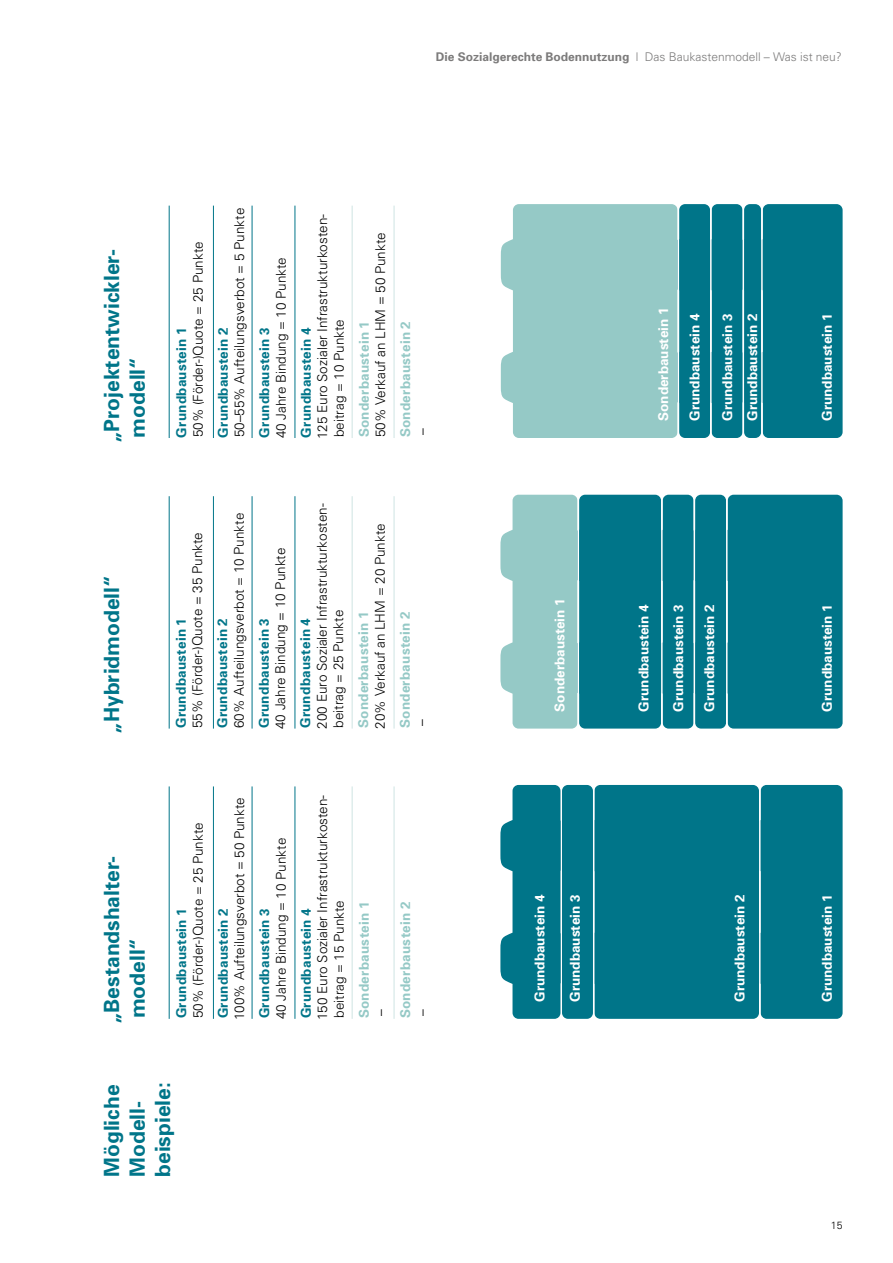
<style>
.page{position:relative;width:893px;height:1263px;background:#fff}
.page>*{position:absolute;margin:0;border:0;box-sizing:border-box;transform-origin:0 0}
.t1{font:700 21px/25.5px "Univers";color:#007589}
.t2{font:300 13.5px/16.5px "Univers";color:#000}
.t3{font:700 13.5px "Univers";color:#fff}
.t4{font:700 13.5px "Univers";letter-spacing:.015em;color:#007589}
.t5{font:700 13.5px "Univers";letter-spacing:.015em;color:#95c9c6}
.t6{font:300 12px "Univers";color:#7c7b7b}
.t7{font:300 10.5px "Univers";color:#000}
.s1{font-weight:700}
</style>
<div class="page">
<hr style="left:169px;top:786px;width:1px;height:233px;background:#007589">
<hr style="left:169px;top:496px;width:1px;height:233px;background:#007589">
<hr style="left:169px;top:206px;width:1px;height:232px;background:#007589">
<hr style="left:213px;top:786px;width:1px;height:233px;background:#007589">
<hr style="left:213px;top:496px;width:1px;height:233px;background:#007589">
<hr style="left:213px;top:206px;width:1px;height:232px;background:#007589">
<hr style="left:252px;top:786px;width:1px;height:233px;background:#007589">
<hr style="left:252px;top:496px;width:1px;height:233px;background:#007589">
<hr style="left:252px;top:206px;width:1px;height:232px;background:#007589">
<hr style="left:295px;top:786px;width:1px;height:233px;background:#007589">
<hr style="left:295px;top:496px;width:1px;height:233px;background:#007589">
<hr style="left:295px;top:206px;width:1px;height:232px;background:#007589">
<hr style="left:352px;top:786px;width:1px;height:233px;background:#cee4e3">
<hr style="left:352px;top:496px;width:1px;height:233px;background:#cee4e3">
<hr style="left:352px;top:206px;width:1px;height:232px;background:#cee4e3">
<hr style="left:394px;top:786px;width:1px;height:233px;background:#cee4e3">
<hr style="left:394px;top:496px;width:1px;height:233px;background:#cee4e3">
<hr style="left:394px;top:206px;width:1px;height:232px;background:#cee4e3">
<svg style="left:500px;top:495px;width:343px;height:234px;background:#268a99"></svg>
<hr style="left:726px;top:495px;width:1px;height:234px;background:#fff">
<hr style="left:694px;top:494px;width:1px;height:234px;background:#fff">
<hr style="left:661px;top:494px;width:2px;height:234px;background:#fff">
<hr style="left:577px;top:494px;width:2px;height:234px;background:#fff">
<svg style="left:501px;top:204px;width:342px;height:234px;background:#52a3aa"></svg>
<hr style="left:761px;top:204px;width:2px;height:234px;background:#fff">
<hr style="left:742px;top:204px;width:2px;height:234px;background:#fff">
<hr style="left:710px;top:204px;width:2px;height:234px;background:#fff">
<hr style="left:678px;top:204px;width:1px;height:234px;background:#fff">
<div style="left:500px;top:785px;width:343px;height:234px;background:#007589"></div>
<p class="t6" style="left:436px;top:49px;width:408px"><span class="s1">Die Sozialgerechte Bodennutzung</span> | Das Baukastenmodell – Was ist neu?</p>
<h1 class="t1" style="left:98px;top:443px;width:196px;rotate:-90deg">„Projektentwickler&shy;modell“</h1>
<h1 class="t1" style="left:98px;top:734px;width:160px;rotate:-90deg">„Hybridmodell“</h1>
<p class="t2" style="left:189px;top:437px;width:197px;rotate:-90deg">50% (Förder-)Quote = 25 Punkte</p>
<p class="t4" style="left:173px;top:437px;width:112px;rotate:-90deg">Grundbaustein 1</p>
<p class="t2" style="left:231px;top:437px;width:231px;rotate:-90deg">50–55% Aufteilungsverbot = 5 Punkte</p>
<p class="t4" style="left:214px;top:437px;width:112px;rotate:-90deg">Grundbaustein 2</p>
<p class="t2" style="left:272px;top:438px;width:183px;rotate:-90deg">40 Jahre Bindung = 10 Punkte</p>
<p class="t4" style="left:256px;top:437px;width:112px;rotate:-90deg">Grundbaustein 3</p>
<p class="t2" style="left:314px;top:439px;width:227px;rotate:-90deg">125 Euro Sozialer Infrastrukturkosten&shy;beitrag = 10 Punkte</p>
<p class="t4" style="left:297px;top:437px;width:112px;rotate:-90deg">Grundbaustein 4</p>
<p class="t2" style="left:372px;top:437px;width:207px;rotate:-90deg">50% Verkauf an LHM = 50 Punkte</p>
<p class="t5" style="left:355px;top:437px;width:118px;rotate:-90deg">Sonderbaustein 1</p>
<p class="t5" style="left:397px;top:437px;width:118px;rotate:-90deg">Sonderbaustein 2</p>
<p class="t2" style="left:413px;top:435px;width:8px;rotate:-90deg">–</p>
<p class="t2" style="left:189px;top:728px;width:197px;rotate:-90deg">55% (Förder-)Quote = 35 Punkte</p>
<p class="t4" style="left:172px;top:728px;width:112px;rotate:-90deg">Grundbaustein 1</p>
<p class="t2" style="left:230px;top:728px;width:217px;rotate:-90deg">60% Aufteilungsverbot = 10 Punkte</p>
<p class="t4" style="left:214px;top:728px;width:112px;rotate:-90deg">Grundbaustein 2</p>
<p class="t2" style="left:272px;top:729px;width:183px;rotate:-90deg">40 Jahre Bindung = 10 Punkte</p>
<p class="t4" style="left:255px;top:728px;width:112px;rotate:-90deg">Grundbaustein 3</p>
<p class="t2" style="left:313px;top:728px;width:227px;rotate:-90deg">200 Euro Sozialer Infrastrukturkosten&shy;beitrag = 25 Punkte</p>
<p class="t4" style="left:297px;top:728px;width:112px;rotate:-90deg">Grundbaustein 4</p>
<p class="t2" style="left:371px;top:728px;width:207px;rotate:-90deg">20% Verkauf an LHM = 20 Punkte</p>
<p class="t5" style="left:355px;top:728px;width:118px;rotate:-90deg">Sonderbaustein 1</p>
<p class="t5" style="left:396px;top:728px;width:118px;rotate:-90deg">Sonderbaustein 2</p>
<p class="t2" style="left:413px;top:725px;width:8px;rotate:-90deg">–</p>
<h1 class="t1" style="left:98px;top:1024px;width:170px;rotate:-90deg">„Bestandshalter&shy;modell“</h1>
<p class="t2" style="left:189px;top:1018px;width:197px;rotate:-90deg">50% (Förder-)Quote = 25 Punkte</p>
<p class="t4" style="left:173px;top:1018px;width:112px;rotate:-90deg">Grundbaustein 1</p>
<p class="t2" style="left:231px;top:1020px;width:224px;rotate:-90deg">100% Aufteilungsverbot = 50 Punkte</p>
<p class="t4" style="left:214px;top:1018px;width:112px;rotate:-90deg">Grundbaustein 2</p>
<p class="t2" style="left:272px;top:1019px;width:183px;rotate:-90deg">40 Jahre Bindung = 10 Punkte</p>
<p class="t4" style="left:256px;top:1018px;width:112px;rotate:-90deg">Grundbaustein 3</p>
<p class="t2" style="left:314px;top:1020px;width:227px;rotate:-90deg">150 Euro Sozialer Infrastrukturkosten&shy;beitrag = 15 Punkte</p>
<p class="t4" style="left:297px;top:1018px;width:112px;rotate:-90deg">Grundbaustein 4</p>
<p class="t5" style="left:355px;top:1018px;width:118px;rotate:-90deg">Sonderbaustein 1</p>
<p class="t2" style="left:372px;top:1016px;width:8px;rotate:-90deg">–</p>
<p class="t5" style="left:397px;top:1018px;width:118px;rotate:-90deg">Sonderbaustein 2</p>
<p class="t2" style="left:413px;top:1016px;width:8px;rotate:-90deg">–</p>
<h1 class="t1" style="left:98px;top:1177px;width:96px;rotate:-90deg">Mögliche<br>Modell&shy;beispiele:</h1>
<p class="t3" style="left:655px;top:421px;width:115px;rotate:-90deg">Sonderbaustein 1</p>
<p class="t3" style="left:686px;top:421px;width:109px;rotate:-90deg">Grundbaustein 4</p>
<p class="t3" style="left:719px;top:421px;width:109px;rotate:-90deg">Grundbaustein 3</p>
<p class="t3" style="left:818px;top:421px;width:109px;rotate:-90deg">Grundbaustein 1</p>
<p class="t3" style="left:744px;top:421px;width:109px;rotate:-90deg">Grundbaustein 2</p>
<p class="t3" style="left:551px;top:711px;width:115px;rotate:-90deg">Sonderbaustein 1</p>
<p class="t3" style="left:635px;top:711px;width:109px;rotate:-90deg">Grundbaustein 4</p>
<p class="t3" style="left:670px;top:711px;width:109px;rotate:-90deg">Grundbaustein 3</p>
<p class="t3" style="left:701px;top:711px;width:109px;rotate:-90deg">Grundbaustein 2</p>
<p class="t3" style="left:818px;top:711px;width:109px;rotate:-90deg">Grundbaustein 1</p>
<p class="t3" style="left:531px;top:1002px;width:109px;rotate:-90deg">Grundbaustein 4</p>
<p class="t3" style="left:566px;top:1002px;width:109px;rotate:-90deg">Grundbaustein 3</p>
<p class="t3" style="left:731px;top:1002px;width:109px;rotate:-90deg">Grundbaustein 2</p>
<p class="t3" style="left:818px;top:1002px;width:109px;rotate:-90deg">Grundbaustein 1</p>
<p class="t7" style="left:831px;top:1219px;width:13px">15</p>
</div>
